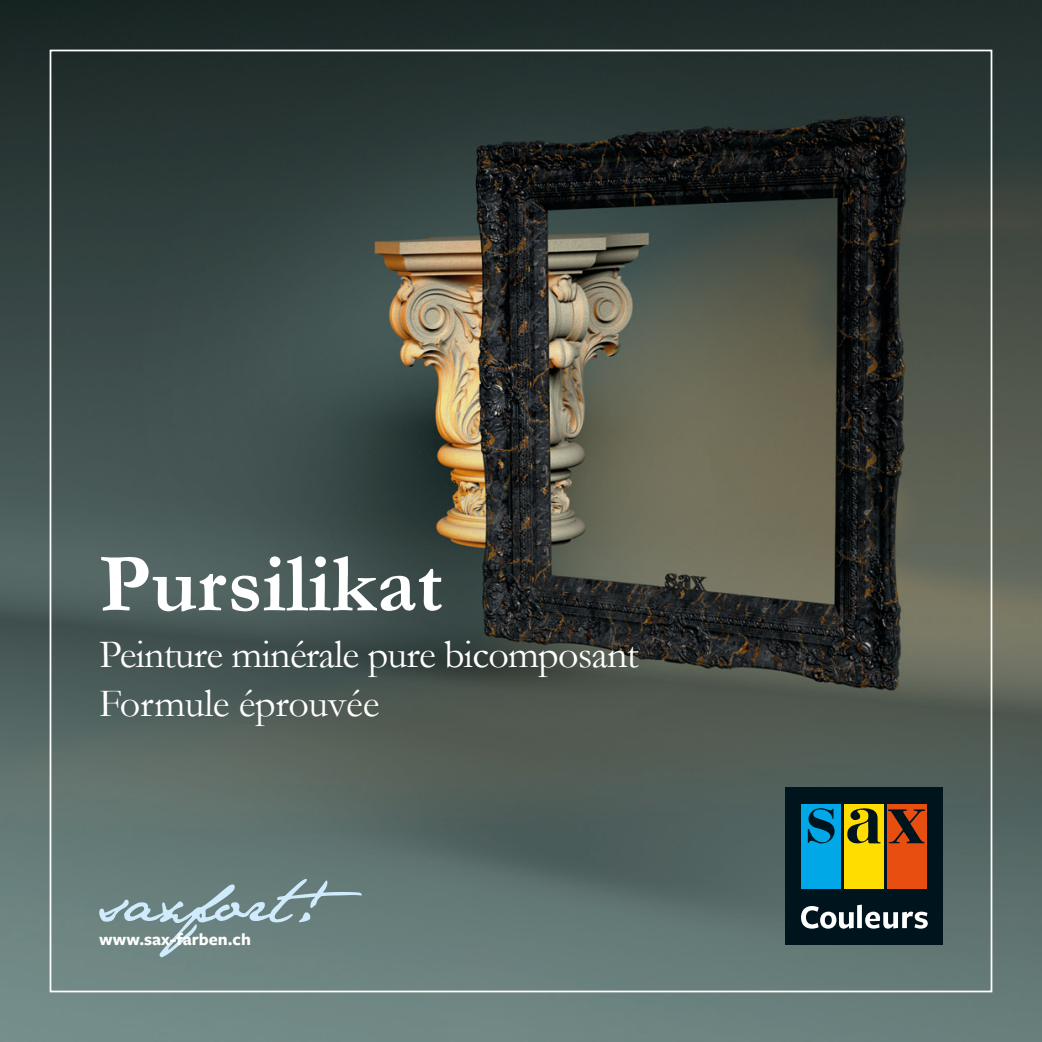
<style>
.page{position:relative;width:1042px;height:1042px;background:#fff}
.page>*{position:absolute;margin:0;border:0;box-sizing:border-box;transform-origin:0 0}
.t1{font:700 84px "Garamond";color:#fff}
.t2{font:40.25px/48.3px "Garamond";letter-spacing:-.02em;color:#fff}
.t3{font:700 17.5px "Freight Sans Pro";color:#fff}
</style>
<div class="page">
<img style="left:0;top:0;width:1042px;height:1042px">
<svg style="left:99px;top:879px;width:263px;height:78px;background:#778e8e"></svg>
<div style="left:785px;top:787px;width:158px;height:158px;background:#00141e"></div>
<div style="left:844px;top:804px;width:39px;height:84px;background:#fd0"></div>
<svg style="left:847px;top:808px;width:33px;height:36px"></svg>
<div style="left:801px;top:804px;width:40px;height:84px;background:#00a8e7"></div>
<svg style="left:807px;top:808px;width:28px;height:36px"></svg>
<div style="left:886px;top:804px;width:40px;height:84px;background:#e84e0f"></div>
<svg style="left:888px;top:809px;width:37px;height:34px"></svg>
<svg style="left:801px;top:904px;width:127px;height:24px"></svg>
<h1 class="t1" style="left:99px;top:527px;width:345px">Pursilikat</h1>
<p class="t2" style="left:99px;top:629px;width:541px">Peinture minérale pure bicomposant<br>Formule éprouvée</p>
<p class="t3" style="left:99px;top:927px;width:153px">www.sax-farben.ch</p>
</div>
